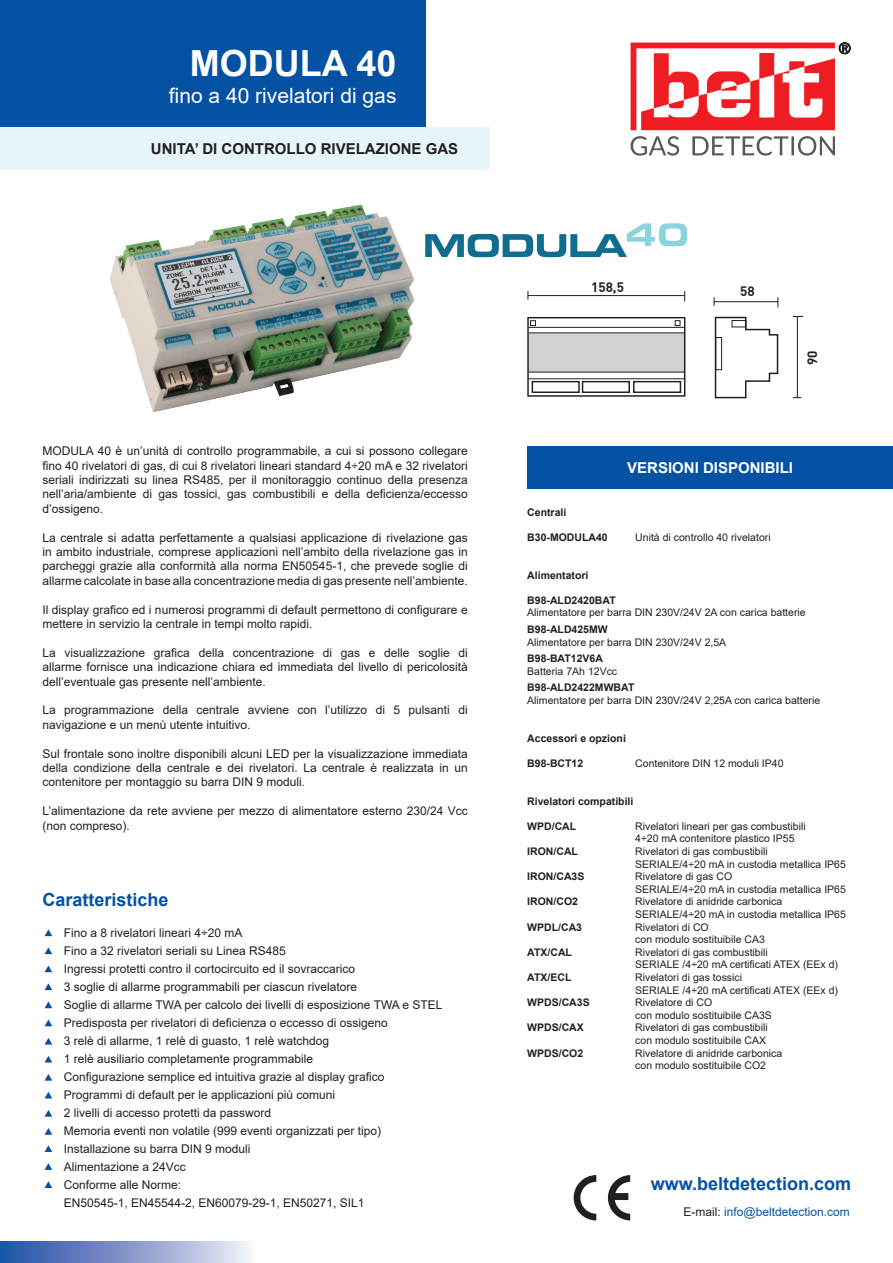
<style>
.page{position:relative;width:893px;height:1263px;background:#fff}
.page>*{position:absolute;margin:0;border:0;box-sizing:border-box;transform-origin:0 0}
.t1{font:700 36px "Arial";color:#fff}
.t2{font:21px "Arial";color:#fff}
.t3{font:700 18px "Arial";color:#0551a4}
.t4{font:700 15px "Arial";color:#231f20}
.t5{font:700 15px "Arial";color:#fff}
.t6{font:700 13.35px "DIN";color:#231f20}
.t7{font:12px/14.4px "Arial";color:#231f20;text-align:justify}
.t8{font:12px "Arial";color:#0551a4}
.t9{font:10.5px "Arial";color:#231f20}
.t10{font:700 10.5px "Arial";color:#231f20}
.s1{color:#231f20}
</style>
<div class="page">
<div style="left:527px;top:446px;width:366px;height:43px;background:#0551a4"></div>
<div style="left:0;top:0;width:425px;height:128px;background:#0551a4"></div>
<svg style="left:631px;top:43px;width:204px;height:87px"></svg>
<div style="left:839px;top:43px;width:11px;height:11px;border:1px solid #020405;border-radius:50%"></div>
<div style="left:840px;top:43px;width:9px;height:10px;border:1px solid #231f20;border-radius:50%"></div>
<svg style="left:842px;top:45px;width:6px;height:7px"></svg>
<svg style="left:631px;top:136px;width:204px;height:20px"></svg>
<svg style="left:574px;top:1175px;width:56px;height:45px"></svg>
<div style="left:0;top:128px;width:489px;height:42px;background:#e6f5f9"></div>
<svg style="left:0;top:1242px;width:249px;height:21px;background:#8599cb"></svg>
<img style="left:110px;top:204px;width:305px;height:208px">
<svg style="left:425px;top:223px;width:262px;height:34px"></svg>
<svg style="left:45px;top:929px;width:7px;height:7px"></svg>
<svg style="left:45px;top:947px;width:7px;height:7px"></svg>
<svg style="left:45px;top:965px;width:7px;height:7px"></svg>
<svg style="left:45px;top:983px;width:7px;height:7px"></svg>
<svg style="left:45px;top:1001px;width:7px;height:7px"></svg>
<svg style="left:45px;top:1019px;width:7px;height:7px"></svg>
<svg style="left:45px;top:1038px;width:7px;height:6px"></svg>
<svg style="left:45px;top:1056px;width:7px;height:6px"></svg>
<svg style="left:45px;top:1074px;width:7px;height:7px"></svg>
<svg style="left:45px;top:1092px;width:7px;height:6px"></svg>
<svg style="left:45px;top:1110px;width:7px;height:7px"></svg>
<svg style="left:45px;top:1128px;width:7px;height:7px"></svg>
<svg style="left:45px;top:1145px;width:7px;height:7px"></svg>
<svg style="left:45px;top:1163px;width:7px;height:7px"></svg>
<svg style="left:45px;top:1181px;width:7px;height:7px"></svg>
<svg style="left:527px;top:291px;width:159px;height:106px"></svg>
<svg style="left:713px;top:297px;width:91px;height:102px"></svg>
<p class="t1" style="left:190px;top:38px;width:208px">MODULA 40</p>
<p class="t2" style="left:169px;top:81px;width:229px">fino a 40 rivelatori di gas</p>
<p class="t4" style="left:151px;top:138px;width:309px">UNITA’ DI CONTROLLO RIVELAZIONE GAS</p>
<p class="t7" style="left:43px;top:444px;width:427px">MODULA 40 è un’unità di controllo programmabile, a cui si possono collegare fino 40 rivelatori di gas, di cui 8 rivelatori lineari standard 4÷20 mA e 32 rivelatori seriali indirizzati su linea RS485, per il monitoraggio continuo della presenza nell’aria/ambiente di gas tossici, gas combustibili e della deficienza/eccesso d’ossigeno.</p>
<p class="t7" style="left:43px;top:530px;width:427px">La centrale si adatta perfettamente a qualsiasi applicazione di rivelazione gas in ambito industriale, comprese applicazioni nell’ambito della rivelazione gas in parcheggi grazie alla conformità alla norma EN50545-1, che prevede soglie di allarme calcolate in base alla concentrazione media di gas presente nell’ambiente.</p>
<p class="t7" style="left:43px;top:602px;width:427px">Il display grafico ed i numerosi programmi di default permettono di configurare e mettere in servizio la centrale in tempi molto rapidi.</p>
<p class="t7" style="left:43px;top:645px;width:427px">La visualizzazione grafica della concentrazione di gas e delle soglie di allarme fornisce una indicazione chiara ed immediata del livello di pericolosità dell’eventuale gas presente nell’ambiente.</p>
<p class="t7" style="left:43px;top:703px;width:427px">La programmazione della centrale avviene con l’utilizzo di 5 pulsanti di navigazione e un menù utente intuitivo.</p>
<p class="t7" style="left:43px;top:746px;width:427px">Sul frontale sono inoltre disponibili alcuni LED per la visualizzazione immediata della condizione della centrale e dei rivelatori. La centrale è realizzata in un contenitore per montaggio su barra DIN 9 moduli.</p>
<p class="t7" style="left:43px;top:804px;width:427px">L’alimentazione da rete avviene per mezzo di alimentatore esterno 230/24 Vcc (non compreso).</p>
<p class="t3" style="left:43px;top:887px;width:128px">Caratteristiche</p>
<p class="t7" style="left:64px;top:926px;width:180px">Fino a 8 rivelatori lineari 4÷20 mA</p>
<p class="t7" style="left:64px;top:944px;width:224px">Fino a 32 rivelatori seriali su Linea RS485</p>
<p class="t7" style="left:64px;top:962px;width:293px">Ingressi protetti contro il cortocircuito ed il sovraccarico</p>
<p class="t7" style="left:64px;top:980px;width:295px">3 soglie di allarme programmabili per ciascun rivelatore</p>
<p class="t7" style="left:64px;top:998px;width:380px">Soglie di allarme TWA per calcolo dei livelli di esposizione TWA e STEL</p>
<p class="t7" style="left:64px;top:1016px;width:326px">Predisposta per rivelatori di deficienza o eccesso di ossigeno</p>
<p class="t7" style="left:64px;top:1034px;width:267px">3 relè di allarme, 1 relè di guasto, 1 relè watchdog</p>
<p class="t7" style="left:64px;top:1052px;width:251px">1 relè ausiliario completamente programmabile</p>
<p class="t7" style="left:64px;top:1070px;width:322px">Configurazione semplice ed intuitiva grazie al display grafico</p>
<p class="t7" style="left:64px;top:1088px;width:273px">Programmi di default per le applicazioni più comuni</p>
<p class="t7" style="left:64px;top:1106px;width:209px">2 livelli di accesso protetti da password</p>
<p class="t7" style="left:64px;top:1124px;width:319px">Memoria eventi non volatile (999 eventi organizzati per tipo)</p>
<p class="t7" style="left:64px;top:1142px;width:188px">Installazione su barra DIN 9 moduli</p>
<p class="t7" style="left:64px;top:1160px;width:124px">Alimentazione a 24Vcc</p>
<p class="t7" style="left:64px;top:1178px;width:119px">Conforme alle Norme:</p>
<p class="t7" style="left:64px;top:1196px;width:302px">EN50545-1, EN45544-2, EN60079-29-1, EN50271, SIL1</p>
<p class="t6" style="left:591px;top:278px;width:34px">158,5</p>
<p class="t6" style="left:740px;top:283px;width:16px">58</p>
<p class="t6" style="left:803px;top:365px;width:16px;rotate:-90deg">90</p>
<p class="t5" style="left:627px;top:457px;width:167px">VERSIONI DISPONIBILI</p>
<p class="t10" style="left:527px;top:504px;width:41px">Centrali</p>
<p class="t10" style="left:527px;top:530px;width:82px">B30-MODULA40</p>
<p class="t9" style="left:635px;top:530px;width:137px">Unità di controllo 40 rivelatori</p>
<p class="t10" style="left:527px;top:567px;width:63px">Alimentatori</p>
<p class="t10" style="left:527px;top:593px;width:90px">B98-ALD2420BAT</p>
<p class="t9" style="left:527px;top:605px;width:280px">Alimentatore per barra DIN 230V/24V 2A con carica batterie</p>
<p class="t10" style="left:527px;top:622px;width:82px">B98-ALD425MW</p>
<p class="t9" style="left:527px;top:635px;width:201px">Alimentatore per barra DIN 230V/24V 2,5A</p>
<p class="t10" style="left:527px;top:651px;width:77px">B98-BAT12V6A</p>
<p class="t9" style="left:527px;top:664px;width:91px">Batteria 7Ah 12Vcc</p>
<p class="t10" style="left:527px;top:680px;width:109px">B98-ALD2422MWBAT</p>
<p class="t9" style="left:527px;top:693px;width:294px">Alimentatore per barra DIN 230V/24V 2,25A con carica batterie</p>
<p class="t10" style="left:527px;top:730px;width:100px">Accessori e opzioni</p>
<p class="t10" style="left:527px;top:756px;width:58px">B98-BCT12</p>
<p class="t9" style="left:635px;top:756px;width:150px">Contenitore DIN 12 moduli IP40</p>
<p class="t10" style="left:527px;top:793px;width:108px">Rivelatori compatibili</p>
<p class="t10" style="left:527px;top:819px;width:50px">WPD/CAL</p>
<p class="t9" style="left:635px;top:819px;width:172px">Rivelatori lineari per gas combustibili</p>
<p class="t9" style="left:635px;top:831px;width:161px">4÷20 mA contenitore plastico IP55</p>
<p class="t10" style="left:527px;top:844px;width:52px">IRON/CAL</p>
<p class="t9" style="left:635px;top:844px;width:134px">Rivelatori di gas combustibili</p>
<p class="t9" style="left:635px;top:857px;width:212px">SERIALE/4÷20 mA in custodia metallica IP65</p>
<p class="t10" style="left:527px;top:869px;width:59px">IRON/CA3S</p>
<p class="t9" style="left:635px;top:869px;width:98px">Rivelatore di gas CO</p>
<p class="t9" style="left:635px;top:882px;width:212px">SERIALE/4÷20 mA in custodia metallica IP65</p>
<p class="t10" style="left:527px;top:894px;width:52px">IRON/CO2</p>
<p class="t9" style="left:635px;top:894px;width:149px">Rivelatore di anidride carbonica</p>
<p class="t9" style="left:635px;top:907px;width:212px">SERIALE/4÷20 mA in custodia metallica IP65</p>
<p class="t10" style="left:527px;top:919px;width:56px">WPDL/CA3</p>
<p class="t9" style="left:635px;top:920px;width:75px">Rivelatori di CO</p>
<p class="t9" style="left:635px;top:932px;width:131px">con modulo sostituibile CA3</p>
<p class="t10" style="left:527px;top:945px;width:46px">ATX/CAL</p>
<p class="t9" style="left:635px;top:945px;width:134px">Rivelatori di gas combustibili</p>
<p class="t9" style="left:635px;top:957px;width:204px">SERIALE /4÷20 mA certificati ATEX (EEx d)</p>
<p class="t10" style="left:527px;top:970px;width:46px">ATX/ECL</p>
<p class="t9" style="left:635px;top:970px;width:108px">Rivelatori di gas tossici</p>
<p class="t9" style="left:635px;top:983px;width:204px">SERIALE /4÷20 mA certificati ATEX (EEx d)</p>
<p class="t10" style="left:527px;top:995px;width:64px">WPDS/CA3S</p>
<p class="t9" style="left:635px;top:995px;width:79px">Rivelatore di CO</p>
<p class="t9" style="left:635px;top:1008px;width:138px">con modulo sostituibile CA3S</p>
<p class="t10" style="left:527px;top:1020px;width:58px">WPDS/CAX</p>
<p class="t9" style="left:635px;top:1020px;width:134px">Rivelatori di gas combustibili</p>
<p class="t9" style="left:635px;top:1033px;width:132px">con modulo sostituibile CAX</p>
<p class="t10" style="left:527px;top:1045px;width:58px">WPDS/CO2</p>
<p class="t9" style="left:635px;top:1046px;width:149px">Rivelatore di anidride carbonica</p>
<p class="t9" style="left:635px;top:1058px;width:132px">con modulo sostituibile CO2</p>
<p class="t3" style="left:651px;top:1171px;width:202px">www.beltdetection.com</p>
<p class="t8" style="left:684px;top:1203px;width:168px"><span class="s1">E-mail:</span> info@beltdetection.com</p>
</div>
